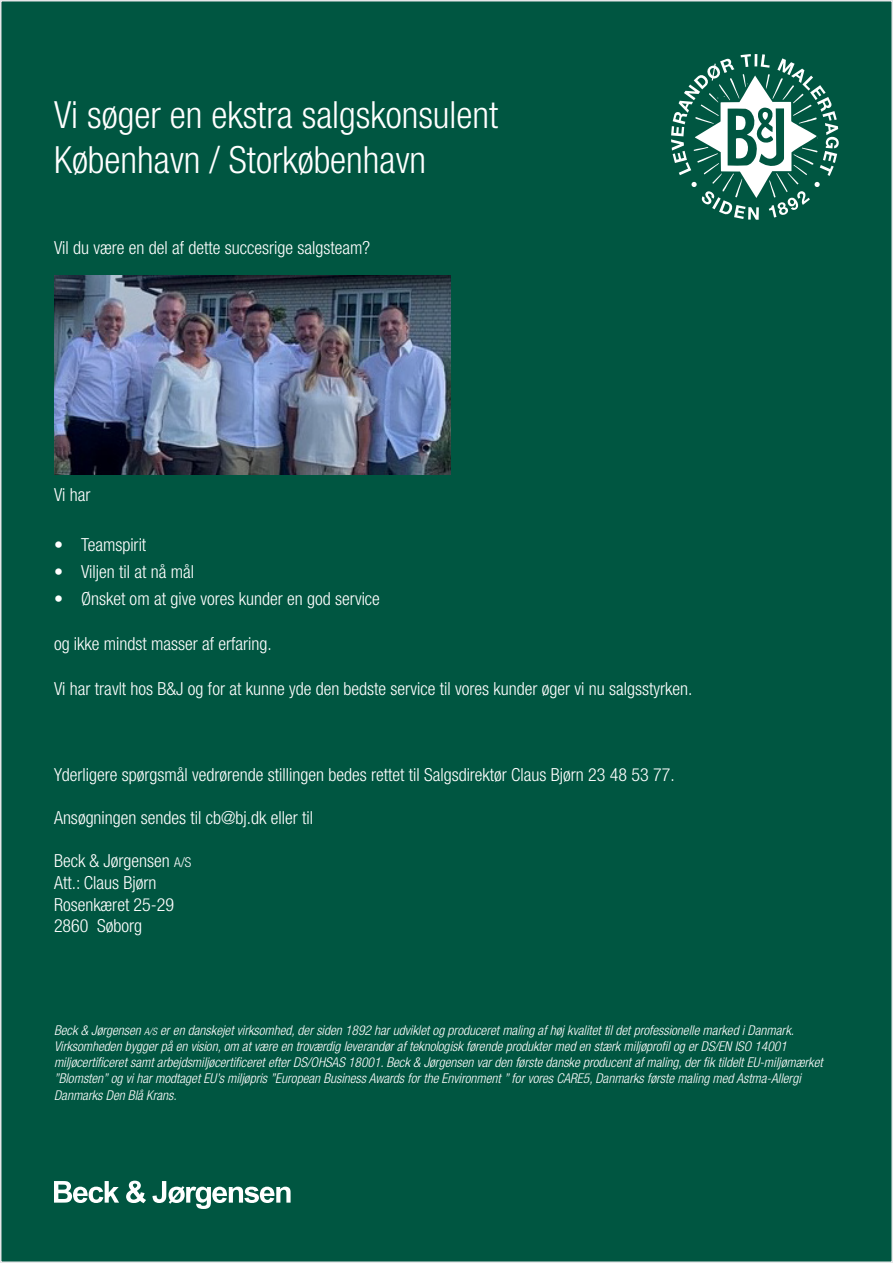
<style>
.page{position:relative;width:893px;height:1263px;background:#fff}
.page>*{position:absolute;margin:0;border:0;box-sizing:border-box;transform-origin:0 0}
.t1{font:300 condensed 37.5px "Helvetica Neue";color:#fff}
.t2{font:300 condensed 18px "Helvetica Neue";color:#fff}
.t3{font:italic 300 condensed 13.5px/16.2px "Helvetica Neue";color:#fff}
.s1{font-size:13.5px}
.s2{font-size:10.2px}
</style>
<div class="page">
<div style="left:1px;top:1px;width:891px;height:1261px;background:#005641"></div>
<img style="left:54px;top:275px;width:397px;height:200px">
<svg style="left:671px;top:54px;width:168px;height:166px"></svg>
<svg style="left:54px;top:1181px;width:65px;height:22px"></svg>
<svg style="left:126px;top:1181px;width:20px;height:22px"></svg>
<svg style="left:152px;top:1181px;width:139px;height:28px"></svg>
<p class="t1" style="left:54px;top:93px;width:446px">Vi søger en ekstra salgskonsulent</p>
<p class="t1" style="left:54px;top:138px;width:374px">København / Storkøbenhavn</p>
<p class="t2" style="left:54px;top:237px;width:318px">Vil du være en del af dette succesrige salgsteam?</p>
<p class="t2" style="left:54px;top:484px;width:38px">Vi har</p>
<p class="t2" style="left:54px;top:534px;width:94px">• Teamspirit</p>
<p class="t2" style="left:54px;top:561px;width:142px">• Viljen til at nå mål</p>
<p class="t2" style="left:54px;top:588px;width:327px">• Ønsket om at give vores kunder en god service</p>
<p class="t2" style="left:54px;top:633px;width:219px">og ikke mindst masser af erfaring.</p>
<p class="t2" style="left:54px;top:678px;width:640px">Vi har travlt hos B&amp;J og for at kunne yde den bedste service til vores kunder øger vi nu salgsstyrken.</p>
<p class="t2" style="left:54px;top:764px;width:622px">Yderligere spørgsmål vedrørende stillingen bedes rettet til Salgsdirektør Claus Bjørn 23 48 53 77.</p>
<p class="t2" style="left:54px;top:807px;width:261px">Ansøgningen sendes til cb@bj.dk eller til</p>
<p class="t2" style="left:54px;top:851px;width:139px">Beck &amp; Jørgensen <span class="s1">A/S</span></p>
<p class="t2" style="left:54px;top:872px;width:104px">Att.: Claus Bjørn</p>
<p class="t2" style="left:54px;top:894px;width:122px">Rosenkæret 25-29</p>
<p class="t2" style="left:54px;top:915px;width:90px">2860 Søborg</p>
<p class="t3" style="left:54px;top:1022px;width:770px">Beck &amp; Jørgensen <span class="s2">A/S</span> er en danskejet virksomhed, der siden 1892 har udviklet og produceret maling af høj kvalitet til det professionelle marked i Danmark.<br>Virksomheden bygger på en vision, om at være en troværdig leverandør af teknologisk førende produkter med en stærk miljøprofil og er DS/EN ISO 14001 miljøcertificeret samt arbejdsmiljøcertificeret efter DS/OHSAS 18001. Beck &amp; Jørgensen var den første danske producent af maling, der fik tildelt EU-miljømærket ”Blomsten” og vi har modtaget EU’s miljøpris ”European Business Awards for the Environment ” for vores CARE5, Danmarks første maling med Astma-Allergi Danmarks Den Blå Krans.</p>
</div>
